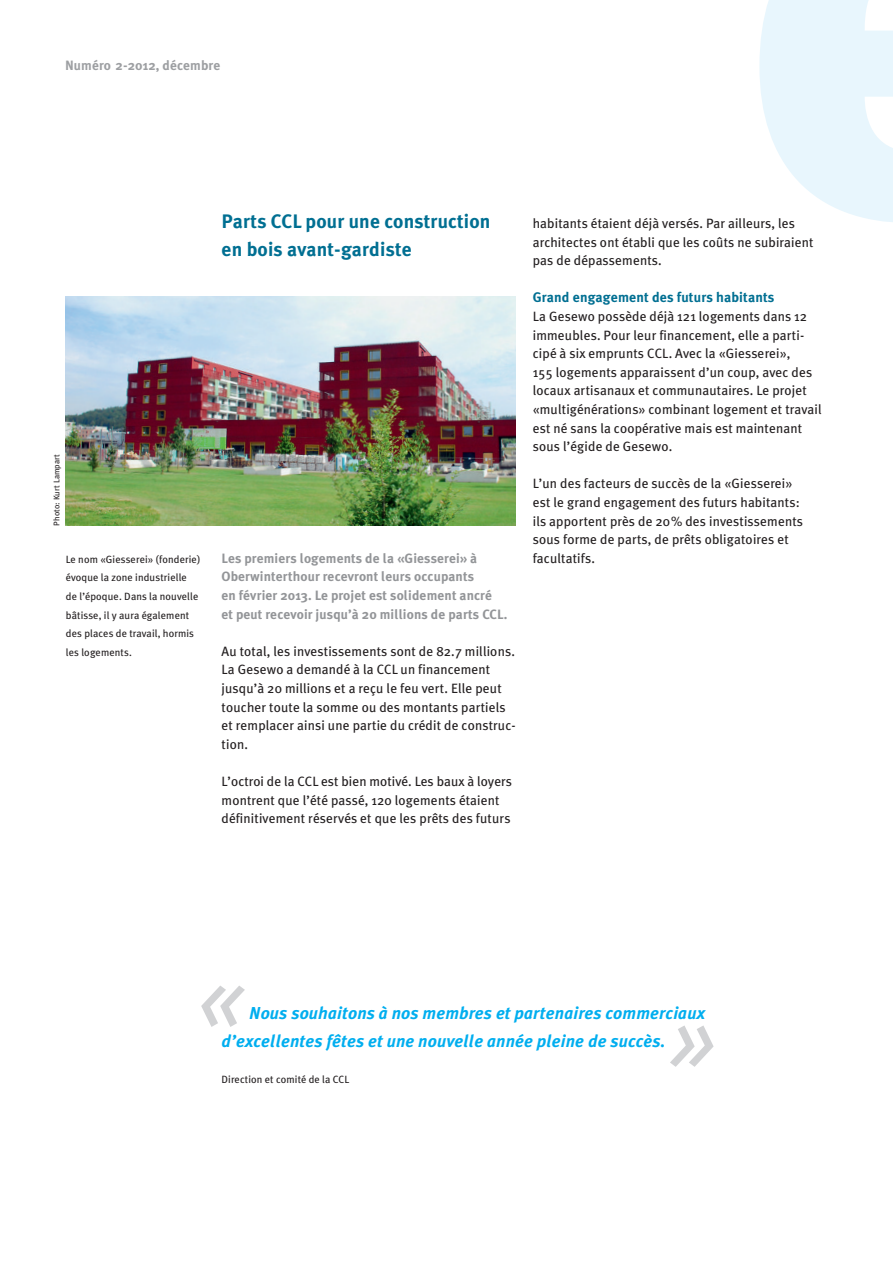
<style>
.page{position:relative;width:893px;height:1263px;background:#fff}
.page>*{position:absolute;margin:0;border:0;box-sizing:border-box;transform-origin:0 0}
.t1{font:italic 94.5px "Meta Plus";color:#d1d2d4}
.t2{font:700 19.5px/27.9px "Meta Plus";letter-spacing:.01em;color:#006f92}
.t3{font:italic 700 17.25px/27.9px "Meta Plus";letter-spacing:.01em;color:#00aeef}
.t4{font:700 13.95px "Meta Plus";letter-spacing:.01em;color:#006f92}
.t5{font:13.5px/18.6px "Meta Plus";letter-spacing:.01em;color:#231f20}
.t6{font:700 13.5px/18.6px "Meta Plus";letter-spacing:.01em;color:#939598}
.t7{font:700 13.5px "Meta Plus";letter-spacing:.01em;color:#9d9fa2}
.t8{font:10.5px/18.6px "Meta Plus";letter-spacing:.01em;color:#231f20}
.t9{font:8.25px "Meta Plus";letter-spacing:.01em;color:#231f20}
</style>
<div class="page">
<img style="left:66px;top:296px;width:450px;height:230px">
<svg style="left:759px;top:0;width:134px;height:222px"></svg>
<p class="t7" style="left:65px;top:57px;width:157px">Numéro 2-2012, décembre</p>
<p class="t9" style="left:52px;top:526px;width:73px;rotate:-90deg">Photo: Kurt Lampart</p>
<p class="t8" style="left:66px;top:550px;width:136px">Le nom «Giesserei» (fonderie) évoque la zone industrielle de l’époque. Dans la nouvelle bâtisse, il y aura également des places de travail, hormis les logements.</p>
<h2 class="t2" style="left:222px;top:207px;width:270px">Parts CCL pour une construction en bois avant-gardiste</h2>
<p class="t6" style="left:222px;top:549px;width:287px">Les premiers logements de la «Giesserei» à Oberwinterthour recevront leurs occupants<br>en février 2013. Le projet est solidement ancré<br>et peut recevoir jusqu’à 20 millions de parts CCL.</p>
<p class="t5" style="left:222px;top:642px;width:296px">Au total, les investissements sont de 82.7 millions.<br>La Gesewo a demandé à la CCL un financement jusqu’à 20 millions et a reçu le feu vert. Elle peut toucher toute la somme ou des montants partiels et remplacer ainsi une partie du crédit de construc&shy;tion.</p>
<p class="t5" style="left:222px;top:772px;width:292px">L’octroi de la CCL est bien motivé. Les baux à loyers montrent que l’été passé, 120 logements étaient définitivement réservés et que les prêts des futurs</p>
<p class="t5" style="left:533px;top:214px;width:282px">habitants étaient déjà versés. Par ailleurs, les architectes ont établi que les coûts ne subi raient pas de dépassements.</p>
<p class="t4" style="left:533px;top:289px;width:243px">Grand engagement des futurs habitants</p>
<p class="t5" style="left:533px;top:307px;width:290px">La Gesewo possède déjà 121 logements dans 12 immeubles. Pour leur financement, elle a parti - cipé à six emprunts CCL. Avec la «Giesserei»,<br>155 logements apparaissent d’un coup, avec des locaux artisanaux et communautaires. Le projet «multi générations» combinant logement et travail est né sans la coopérative mais est maintenant sous l’égide de Gesewo.</p>
<p class="t5" style="left:533px;top:474px;width:272px">L’un des facteurs de succès de la «Giesserei» est le grand engagement des futurs habitants: ils apportent près de 20% des investissements sous forme de parts, de prêts obligatoires et facultatifs.</p>
<h1 class="t1" style="left:196px;top:942px;width:50px">«</h1>
<p class="t3" style="left:222px;top:998px;width:485px;text-indent:28px">Nous souhaitons à nos membres et partenaires commerciaux d’excellentes fêtes et une nouvelle année pleine de succès.</p>
<p class="t8" style="left:222px;top:1070px;width:129px">Direction et comité de la CCL</p>
<h1 class="t1" style="left:669px;top:981px;width:50px">»</h1>
</div>
